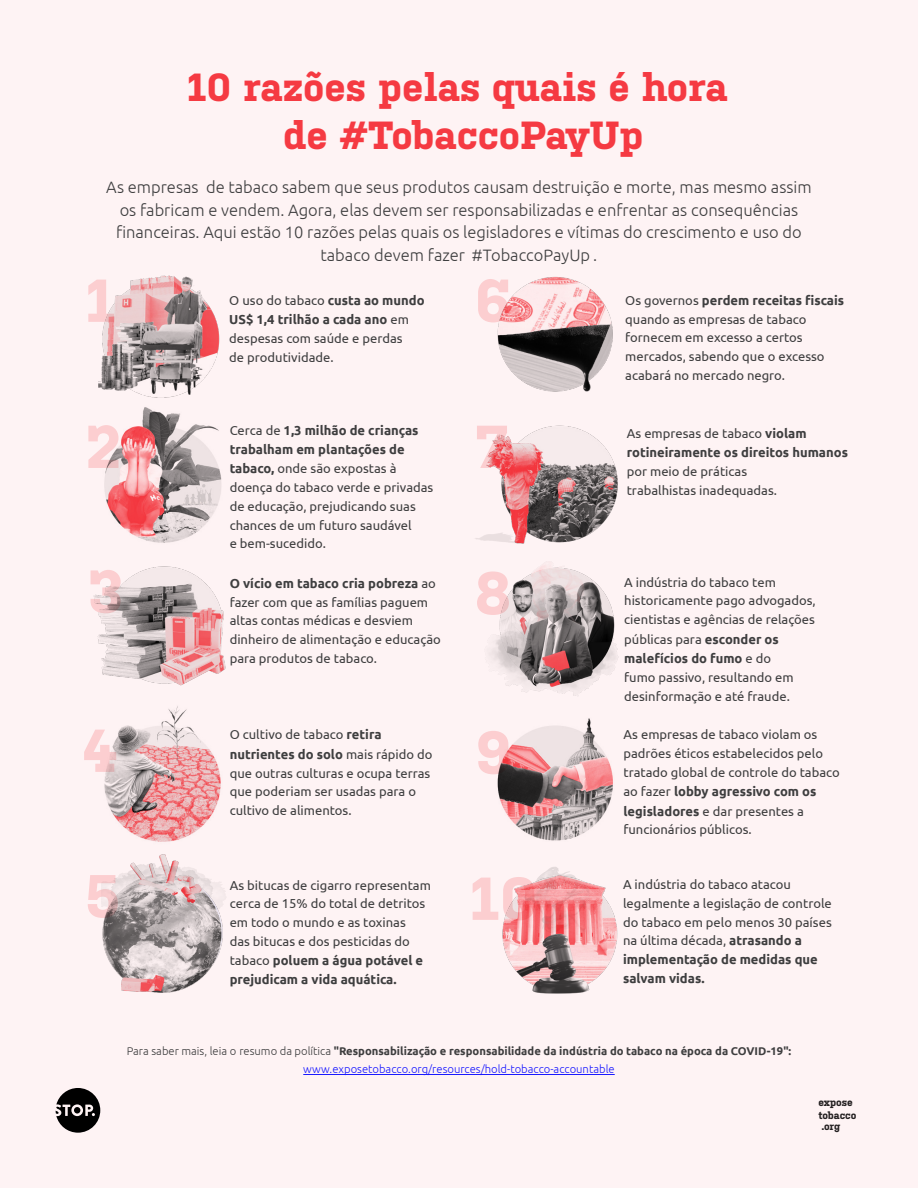
<style>
.page{position:relative;width:918px;height:1188px;background:#fef3f4}
.page>*{position:absolute;margin:0;border:0;box-sizing:border-box;transform-origin:0 0}
.Paragraph_Style_4{font:700 60.45px "Kulturista";color:#fcced0}
.Body_Copy{font:700 39.15px/48px "Kulturista";color:#f53a42;text-align:center}
.Body_Copy-2{font:300 16.5px/22.5px "Ubuntu";color:#3e3e3f;text-align:center}
.t1{font:13.05px/18.8px "Ubuntu";color:#3e3e3f}
.Body_Copy-3{font:700 11.25px/18px "Ubuntu";color:#3e3e3f;text-align:center}
.url{font:700 10.35px "Kulturista";color:#231f20}
.s1{font-weight:700}
.s2{font-weight:300}
.s3{font-weight:300;color:#1a1aff}
</style>
<div class="page">
<hr style="left:303px;top:1074px;width:312px;height:1px;background:#1a1aff">
<img style="left:502px;top:867px;width:116px;height:127px">
<img style="left:475px;top:425px;width:143px;height:119px">
<img style="left:497px;top:277px;width:116px;height:115px">
<img style="left:489px;top:565px;width:130px;height:131px">
<img style="left:497px;top:718px;width:116px;height:123px">
<img style="left:99px;top:275px;width:121px;height:123px">
<img style="left:104px;top:407px;width:118px;height:136px">
<img style="left:93px;top:566px;width:133px;height:120px">
<img style="left:102px;top:854px;width:124px;height:139px">
<img style="left:104px;top:706px;width:117px;height:136px">
<svg style="left:56px;top:1088px;width:44px;height:45px"></svg>
<div style="left:74px;top:1107px;width:6px;height:7px;background:#000;border-radius:50%"></div>
<p class="Body_Copy" style="left:188px;top:60px;width:541px">10 razões pelas quais é hora de #TobaccoPayUp</p>
<p class="Body_Copy-2" style="left:106px;top:176px;width:707px">As empresas de tabaco sabem que seus produtos causam destruição e morte, mas mesmo assim os fabricam e vendem. Agora, elas devem ser responsabilizadas e enfrentar as consequências financeiras. Aqui estão 10 razões pelas quais os legisladores e vítimas do crescimento e uso do tabaco devem fazer #TobaccoPayUp .</p>
<p class="Paragraph_Style_4" style="left:86px;top:256px;width:31px">1</p>
<p class="Paragraph_Style_4" style="left:85px;top:402px;width:39px">2</p>
<p class="Paragraph_Style_4" style="left:87px;top:547px;width:39px">3</p>
<p class="Paragraph_Style_4" style="left:82px;top:706px;width:37px">4</p>
<p class="Paragraph_Style_4" style="left:84px;top:852px;width:39px">5</p>
<p class="Paragraph_Style_4" style="left:474px;top:256px;width:56px">6.</p>
<h5 class="t1" style="left:229px;top:290px;width:197px">O uso do tabaco <span class="s1">custa ao mundo<br>US$ 1,4 trilhão a cada ano</span> em despesas com saúde e perdas<br>de produtividade.</h5>
<h5 class="t1" style="left:625px;top:290px;width:220px">Os governos <span class="s1">perdem receitas fiscais </span>quando as empresas de tabaco fornecem em excesso a certos mercados, sabendo que o excesso acabará no mercado negro.</h5>
<h5 class="t1" style="left:230px;top:420px;width:205px">Cerca de <span class="s1">1,3 milhão de crianças trabalham em plantações de tabaco,</span> onde são expostas à doença do tabaco verde e privadas de educação, prejudicando suas chances de um futuro saudável<br>e bem-sucedido.</h5>
<h5 class="t1" style="left:627px;top:424px;width:223px">As empresas de tabaco <span class="s1">violam rotineiramente os direitos humanos </span>por meio de práticas<br>trabalhistas inadequadas.</h5>
<h5 class="t1" style="left:230px;top:573px;width:213px"><span class="s1">O vício em tabaco cria pobreza</span> ao fazer com que as famílias paguem altas contas médicas e desviem dinheiro de alimentação e educação para produtos de tabaco.</h5>
<h5 class="t1" style="left:624px;top:572px;width:193px">A indústria do tabaco tem historicamente pago advogados, cientistas e agências de relações públicas para <span class="s1">esconder os malefícios do fumo</span> e do<br>fumo passivo, resultando em desinformação e até fraude.</h5>
<h5 class="t1" style="left:230px;top:725px;width:204px">O cultivo de tabaco <span class="s1">retira nutrientes do solo</span> mais rápido do que outras culturas e ocupa terras que poderiam ser usadas para o cultivo de alimentos.</h5>
<h5 class="t1" style="left:623px;top:725px;width:218px">As empresas de tabaco violam os padrões éticos estabelecidos pelo tratado global de controle do tabaco ao fazer <span class="s1">lobby agressivo com os legisladores</span> e dar presentes a funcionários públicos.</h5>
<p class="Paragraph_Style_4" style="left:475px;top:402px;width:36px">7</p>
<p class="Paragraph_Style_4" style="left:475px;top:549px;width:38px">8</p>
<p class="Paragraph_Style_4" style="left:475px;top:708px;width:39px">9</p>
<p class="Paragraph_Style_4" style="left:470px;top:854px;width:69px">10</p>
<h5 class="t1" style="left:230px;top:875px;width:203px">As bitucas de cigarro representam cerca de 15% do total de detritos em todo o mundo e as toxinas<br>das bitucas e dos pesticidas do tabaco <span class="s1">poluem a água potável e prejudicam a vida aquática.</span></h5>
<h5 class="t1" style="left:623px;top:874px;width:210px">A indústria do tabaco atacou legalmente a legislação de controle do tabaco em pelo menos 30 países na última década, <span class="s1">atrasando a implementação de medidas que salvam vidas.</span></h5>
<p class="Body_Copy-3" style="left:127px;top:1042px;width:666px"><span class="s2">Para saber mais, leia o resumo da política</span> "Responsabilização e responsabilidade da indústria do tabaco na época da COVID-19": <span class="s3">www.exposetobacco.org/resources/hold-tobacco-accountable</span></p>
<p class="url" style="left:818px;top:1095px;width:36px">expose</p>
<p class="url" style="left:818px;top:1107px;width:40px">tobacco</p>
<p class="url" style="left:821px;top:1119px;width:20px">.org</p>
</div>
